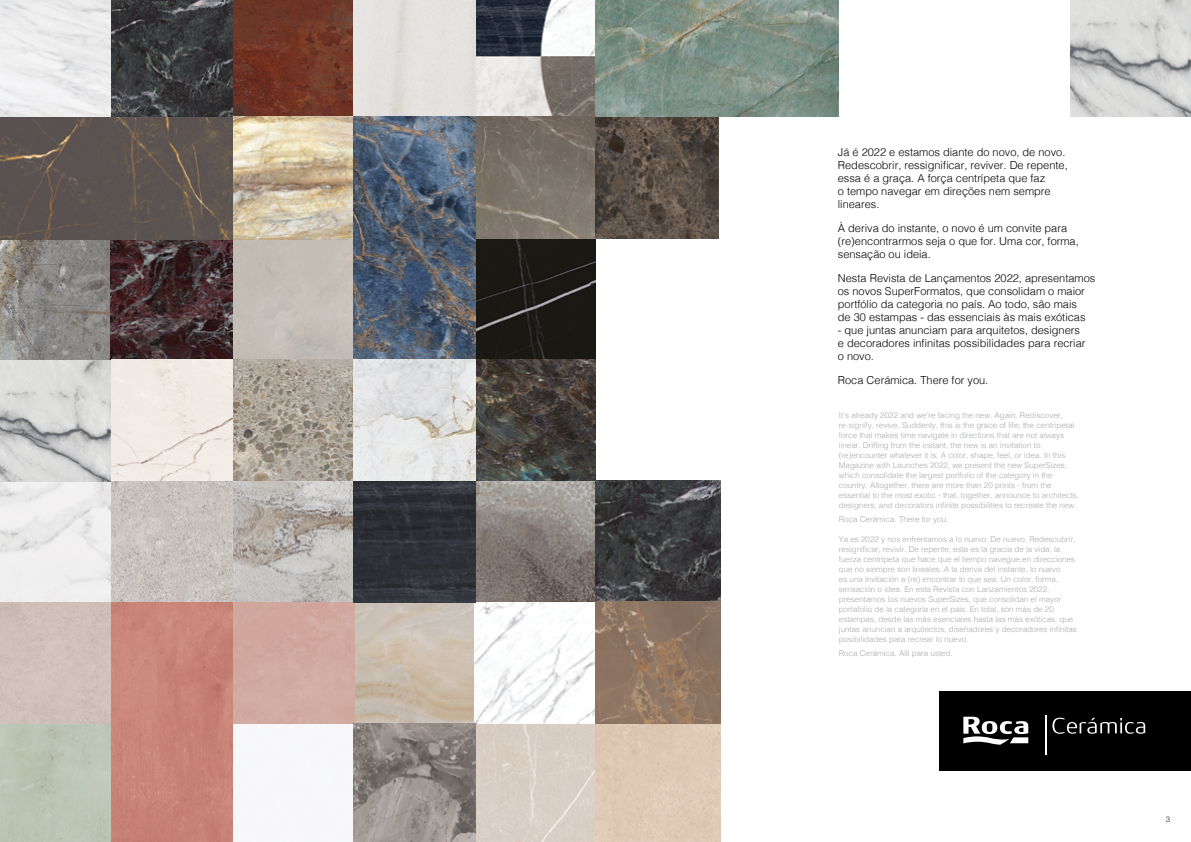
<style>
.page{position:relative;width:1191px;height:842px;background:#fff}
.page>*{position:absolute;margin:0;border:0;box-sizing:border-box;transform-origin:0 0}
.t1{font:300 11px/13px "Helvetica";color:#000}
.t2{font:300 8px/10px "Helvetica";color:#a7a9ac}
.t3{font:8px "Helvetica";color:#626061}
</style>
<div class="page">
<div style="left:939px;top:691px;width:252px;height:80px;background:#000"></div>
<svg style="left:963px;top:717px;width:65px;height:28px"></svg>
<svg style="left:1052px;top:718px;width:93px;height:16px"></svg>
<hr style="left:1045px;top:715px;width:1px;height:40px;background:#fff">
<img style="left:0;top:0;width:838px;height:118px">
<img style="left:0;top:117px;width:474px;height:242px">
<img style="left:0;top:359px;width:474px;height:483px">
<img style="left:1070px;top:0;width:121px;height:117px">
<img style="left:474px;top:117px;width:122px;height:725px">
<img style="left:596px;top:117px;width:122px;height:121px">
<img style="left:595px;top:481px;width:125px;height:361px">
<h1 class="t1" style="left:838px;top:145px;width:231px">Já é 2022 e estamos diante do novo, de novo.<br>Redescobrir, ressignificar, reviver. De repente, essa é a graça. A força centrípeta que faz<br>o tempo navegar em direções nem sempre lineares.</h1>
<h1 class="t1" style="left:838px;top:221px;width:242px">À deriva do instante, o novo é um convite para (re)encontrarmos seja o que for. Uma cor, forma, sensação ou ideia.</h1>
<h1 class="t1" style="left:838px;top:271px;width:259px">Nesta Revista de Lançamentos 2022, apresentamos os novos SuperFormatos, que consolidam o maior portfólio da categoria no país. Ao todo, são mais<br>de 30 estampas - das essenciais às mais exóticas</h1>
<h1 class="t1" style="left:838px;top:323px;width:249px">- que juntas anunciam para arquitetos, designers e decoradores infinitas possibilidades para recriar o novo.</h1>
<h1 class="t1" style="left:838px;top:373px;width:152px">Roca Cerámica. There for you.</h1>
<p class="t2" style="left:839px;top:409px;width:242px">It’s already 2022 and we’re facing the new. Again. Rediscover, re-signify, revive. Suddenly, this is the grace of life; the centripetal force that makes time navigate in directions that are not always linear. Drifting from the instant, the new is an invitation to (re)encounter whatever it is. A color, shape, feel, or idea. In this Magazine with Launches 2022, we present the new SuperSizes, which consolidate the largest portfolio of the category in the country. Altogether, there are more than 20 prints - from the essential to the most exotic - that, together, announce to architects, designers, and decorators infinite possibilities to recreate the new.</p>
<p class="t2" style="left:839px;top:513px;width:111px">Roca Cerámica. There for you.</p>
<p class="t2" style="left:839px;top:533px;width:239px">Ya es 2022 y nos enfrentamos a lo nuevo. De nuevo. Redescubrir, resignificar, revivir. De repente, esta es la gracia de la vida; la fuerza centrípeta que hace que el tiempo navegue en direcciones que no siempre son lineales. A la deriva del instante, lo nuevo<br>es una invitación a (re) encontrar lo que sea. Un color, forma, sensación o idea. En esta Revista con Lanzamientos 2022, presentamos los nuevos SuperSizes, que consolidan el mayor portafolio de la categoría en el país. En total, son más de 20 estampas, desde las más esenciales hasta las más exóticas, que juntas anuncian a arquitectos, diseñadores y decoradores infinitas posibilidades para recrear lo nuevo.</p>
<p class="t2" style="left:839px;top:647px;width:115px">Roca Cerámica. Allí para usted.</p>
<p class="t3" style="left:1166px;top:813px;width:6px">3</p>
</div>
